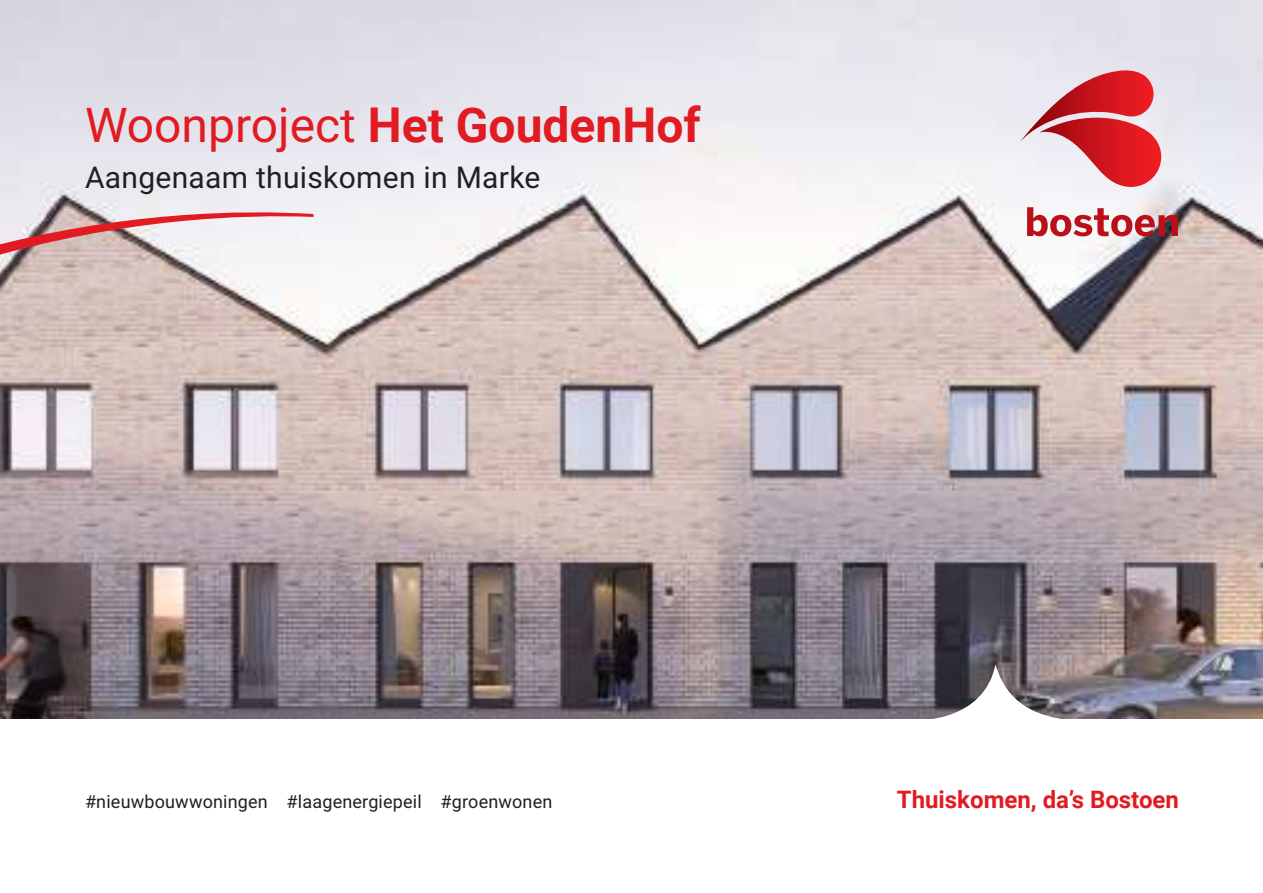
<style>
.page{position:relative;width:1263px;height:893px;background:#fff}
.page>*{position:absolute;margin:0;border:0;box-sizing:border-box;transform-origin:0 0}
.t1{font:700 48px "Roboto";color:#e21a21}
.t2{font:30px "Roboto";letter-spacing:.01em;color:#231f20}
.t3{font:700 24px "Roboto";color:#e21a21}
.t4{font:18px "Roboto";letter-spacing:.01em;color:#231f20}
.s1{font-weight:400}
</style>
<div class="page">
<img style="left:0;top:0;width:1263px;height:719px">
<svg style="left:917px;top:664px;width:157px;height:55px"></svg>
<svg style="left:1027px;top:207px;width:151px;height:29px"></svg>
<svg style="left:1020px;top:70px;width:141px;height:117px"></svg>
<svg style="left:0;top:210px;width:314px;height:51px"></svg>
<h1 class="t1" style="left:85px;top:92px;width:617px"><span class="s1">Woonproject</span> Het GoudenHof</h1>
<h2 class="t2" style="left:85px;top:157px;width:457px">Aangenaam thuiskomen in Marke</h2>
<p class="t4" style="left:85px;top:789px;width:469px">#nieuwbouwwoningen #laagenergiepeil #groenwonen</p>
<h3 class="t3" style="left:897px;top:782px;width:284px">Thuiskomen, da’s Bostoen</h3>
</div>
